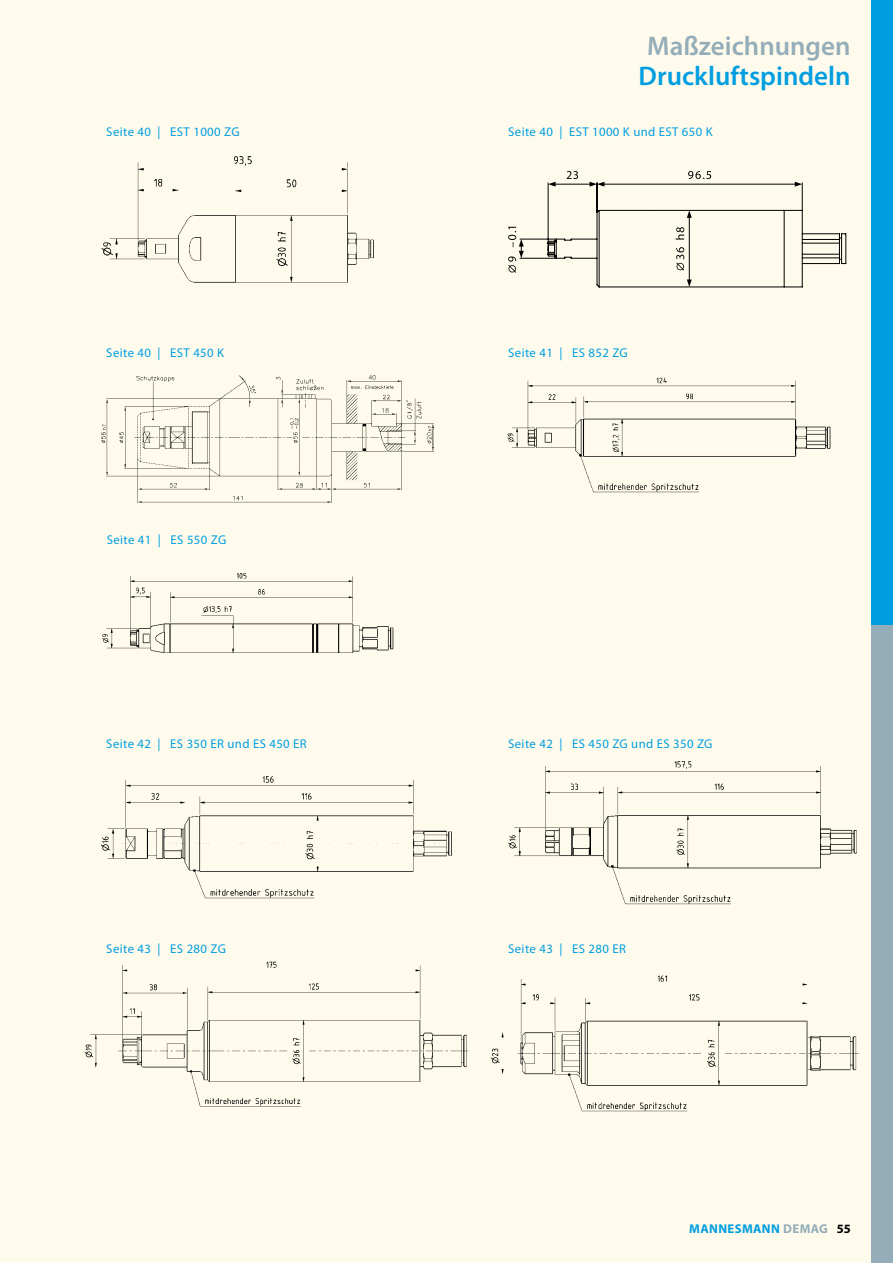
<style>
.page{position:relative;width:893px;height:1263px;background:#fffbec}
.page>*{position:absolute;margin:0;border:0;box-sizing:border-box;transform-origin:0 0}
.t1{font:600 27px/30px "Myriad Pro";color:#009ee0;text-align:center}
.t2{font:12.75px "Myriad Pro";letter-spacing:.03em;color:#009ee0}
.t3{font:700 12.75px "Myriad Pro";letter-spacing:.03em;color:#009ee0}
.s1{color:#94adb9}
.s2{color:#000}
</style>
<div class="page">
<div style="left:872px;top:0;width:21px;height:625px;background:#009ee0"></div>
<div style="left:872px;top:625px;width:21px;height:638px;background:#94adb9"></div>
<svg style="left:508px;top:171px;width:339px;height:117px"></svg>
<img style="left:102px;top:573px;width:292px;height:80px">
<img style="left:507px;top:377px;width:324px;height:80px">
<img style="left:508px;top:761px;width:349px;height:108px">
<img style="left:490px;top:975px;width:369px;height:137px">
<img style="left:84px;top:961px;width:385px;height:146px">
<img style="left:101px;top:776px;width:351px;height:123px">
<img style="left:101px;top:156px;width:272px;height:126px">
<img style="left:102px;top:375px;width:332px;height:127px">
<img style="left:611px;top:865px;width:122px;height:40px">
<img style="left:579px;top:453px;width:123px;height:40px">
<p class="t1" style="left:639px;top:30px;width:213px"><span class="s1">Maßzeichnungen<br></span>Druckluftspindeln</p>
<p class="t2" style="left:106px;top:124px;width:135px">Seite 40 | EST 1000 ZG</p>
<p class="t2" style="left:508px;top:124px;width:206px">Seite 40 | EST 1000 K und EST 650 K</p>
<p class="t2" style="left:106px;top:345px;width:119px">Seite 40 | EST 450 K</p>
<p class="t2" style="left:508px;top:345px;width:121px">Seite 41 | ES 852 ZG</p>
<p class="t2" style="left:107px;top:532px;width:121px">Seite 41 | ES 550 ZG</p>
<p class="t2" style="left:106px;top:736px;width:202px">Seite 42 | ES 350 ER und ES 450 ER</p>
<p class="t2" style="left:508px;top:736px;width:206px">Seite 42 | ES 450 ZG und ES 350 ZG</p>
<p class="t2" style="left:106px;top:940px;width:121px">Seite 43 | ES 280 ZG</p>
<p class="t2" style="left:508px;top:940px;width:119px">Seite 43 | ES 280 ER</p>
<p class="t3" style="left:689px;top:1220px;width:163px">MANNESMANN <span class="s1">DEMAG</span> <span class="s2">55</span></p>
</div>
